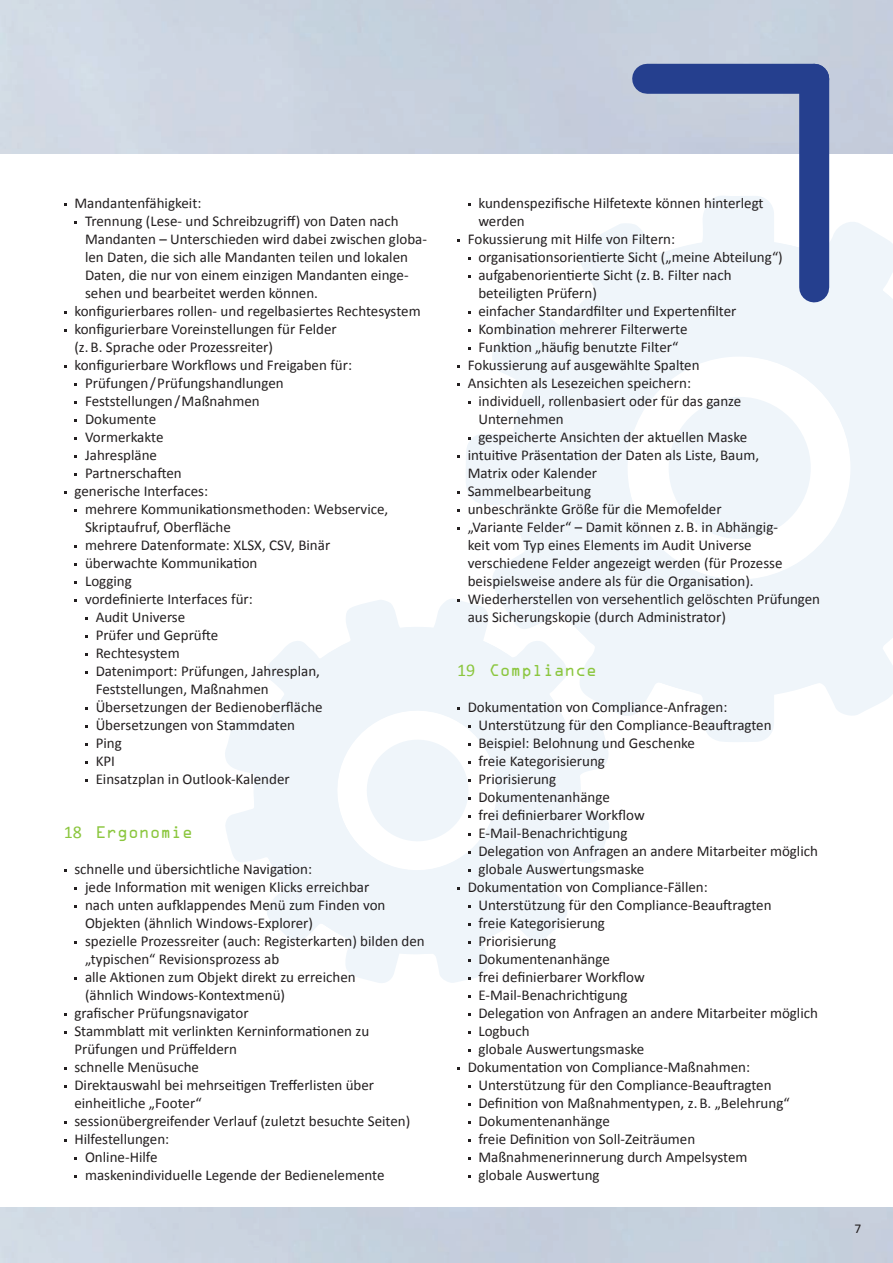
<style>
.page{position:relative;width:893px;height:1263px;background:#fff}
.page>*{position:absolute;margin:0;border:0;box-sizing:border-box;transform-origin:0 0}
.t1{font:15px/18px "Calibri";color:#231f20}
.t2{font:15px "OCRAM";color:#8bc63e}
.t3{font:13.5px "Calibri";color:#231f20}
.s1{font-family:"Calibri";font-size:18px}
</style>
<div class="page">
<svg style="left:466px;top:195px;width:424px;height:547px"></svg>
<svg style="left:510px;top:239px;width:383px;height:457px;fill:#eff5fa"></svg>
<div style="left:669px;top:397px;width:142px;height:142px;background:#eff5fa;border-radius:50%"></div>
<svg style="left:225px;top:597px;width:385px;height:386px"></svg>
<svg style="left:236px;top:609px;width:362px;height:362px;fill:#eff5fa"></svg>
<img style="left:0;top:0;width:893px;height:154px">
<div style="left:647px;top:64px;width:167px;height:30px;background:#253f8e"></div>
<div style="left:799px;top:79px;width:30px;height:208px;background:#253f8e"></div>
<svg style="left:361px;top:734px;width:113px;height:120px"></svg>
<p class="t1" style="left:74px;top:194px;width:128px">Mandantenfähigkeit:</p>
<p class="t1" style="left:85px;top:212px;width:315px">Trennung (Lese- und Schreibzugriff) von Daten nach</p>
<p class="t1" style="left:85px;top:230px;width:343px">Mandanten – Unterschieden wird dabei zwischen globa-</p>
<p class="t1" style="left:85px;top:248px;width:324px">len Daten, die sich alle Mandanten teilen und lokalen</p>
<p class="t1" style="left:85px;top:266px;width:325px">Daten, die nur von einem einzigen Mandanten einge-</p>
<p class="t1" style="left:85px;top:284px;width:234px">sehen und bearbeitet werden können.</p>
<p class="t1" style="left:74px;top:302px;width:348px">konfigurierbares rollen- und regelbasiertes Rechtesystem</p>
<p class="t1" style="left:74px;top:320px;width:264px">konfigurierbare Voreinstellungen für Felder</p>
<p class="t1" style="left:74px;top:338px;width:200px">(z. B. Sprache oder Prozessreiter)</p>
<p class="t1" style="left:74px;top:356px;width:279px">konfigurierbare Workflows und Freigaben für:</p>
<p class="t1" style="left:85px;top:374px;width:200px">Prüfungen/Prüfungshandlungen</p>
<p class="t1" style="left:85px;top:392px;width:176px">Feststellungen/Maßnahmen</p>
<p class="t1" style="left:85px;top:410px;width:73px">Dokumente</p>
<p class="t1" style="left:85px;top:428px;width:80px">Vormerkakte</p>
<p class="t1" style="left:85px;top:446px;width:74px">Jahrespläne</p>
<p class="t1" style="left:85px;top:464px;width:98px">Partnerschaften</p>
<p class="t1" style="left:74px;top:482px;width:135px">generische Interfaces:</p>
<p class="t1" style="left:85px;top:500px;width:305px">mehrere Kommunikationsmethoden: Webservice,</p>
<p class="t1" style="left:85px;top:518px;width:147px">Skriptaufruf, Oberfläche</p>
<p class="t1" style="left:85px;top:536px;width:247px">mehrere Datenformate: XLSX, CSV, Binär</p>
<p class="t1" style="left:85px;top:554px;width:174px">überwachte Kommunikation</p>
<p class="t1" style="left:85px;top:572px;width:48px">Logging</p>
<p class="t1" style="left:85px;top:590px;width:169px">vordefinierte Interfaces für:</p>
<p class="t1" style="left:96px;top:608px;width:91px">Audit Universe</p>
<p class="t1" style="left:96px;top:626px;width:124px">Prüfer und Geprüfte</p>
<p class="t1" style="left:96px;top:644px;width:86px">Rechtesystem</p>
<p class="t1" style="left:96px;top:662px;width:226px">Datenimport: Prüfungen, Jahresplan,</p>
<p class="t1" style="left:96px;top:680px;width:175px">Feststellungen, Maßnahmen</p>
<p class="t1" style="left:96px;top:698px;width:229px">Übersetzungen der Bedienoberfläche</p>
<p class="t1" style="left:96px;top:716px;width:201px">Übersetzungen von Stammdaten</p>
<p class="t1" style="left:96px;top:734px;width:28px">Ping</p>
<p class="t1" style="left:96px;top:752px;width:21px">KPI</p>
<p class="t1" style="left:96px;top:770px;width:196px">Einsatzplan in Outlook-Kalender</p>
<p class="t2" style="left:64px;top:823px;width:131px"><span class="s1">18</span> Ergonomie</p>
<p class="t1" style="left:85px;top:860px;width:302px;text-indent:-11px">schnelle und übersichtliche Navigation:<br>jede Information mit wenigen Klicks erreichbar nach unten aufklappendes Menü zum Finden von</p>
<p class="t1" style="left:64px;top:914px;width:12px">O</p>
<p class="t1" style="left:95px;top:914px;width:220px">bjekten (ähnlich Windows-Explorer)</p>
<p class="t1" style="left:85px;top:932px;width:341px">spezielle Prozessreiter (auch: Registerkarten) bilden den</p>
<p class="t1" style="left:85px;top:950px;width:196px">„typischen“ Revisionsprozess ab</p>
<p class="t1" style="left:85px;top:968px;width:272px">alle Aktionen zum Objekt direkt zu erreichen</p>
<p class="t1" style="left:85px;top:986px;width:202px">(ähnlich Windows-Kontextmenü)</p>
<p class="t1" style="left:74px;top:1004px;width:176px">grafischer Prüfungsnavigator</p>
<p class="t1" style="left:74px;top:1022px;width:296px">Stammblatt mit verlinkten Kerninformationen zu</p>
<p class="t1" style="left:74px;top:1040px;width:164px">Prüfungen und Prüffeldern</p>
<p class="t1" style="left:74px;top:1058px;width:126px">schnelle Menüsuche</p>
<p class="t1" style="left:74px;top:1076px;width:301px">Direktauswahl bei mehrseitigen Trefferlisten über</p>
<p class="t1" style="left:74px;top:1094px;width:129px">einheitliche „Footer“</p>
<p class="t1" style="left:74px;top:1112px;width:337px">sessionübergreifender Verlauf (zuletzt besuchte Seiten)</p>
<p class="t1" style="left:74px;top:1130px;width:96px">Hilfestellungen:</p>
<p class="t1" style="left:85px;top:1148px;width:74px">Online-Hilfe</p>
<p class="t1" style="left:85px;top:1166px;width:301px">maskenindividuelle Legende der Bedienelemente</p>
<p class="t1" style="left:478px;top:194px;width:287px">kundenspezifische Hilfetexte können hinterlegt</p>
<p class="t1" style="left:478px;top:212px;width:48px">werden</p>
<p class="t1" style="left:468px;top:230px;width:209px">Fokussierung mit Hilfe von Filtern:</p>
<p class="t1" style="left:478px;top:248px;width:306px">organisationsorientierte Sicht („meine Abteilung“)</p>
<p class="t1" style="left:478px;top:266px;width:255px">aufgabenorientierte Sicht (z. B. Filter nach</p>
<p class="t1" style="left:478px;top:284px;width:120px">beteiligten Prüfern)</p>
<p class="t1" style="left:478px;top:302px;width:260px">einfacher Standardfilter und Expertenfilter</p>
<p class="t1" style="left:478px;top:320px;width:211px">Kombination mehrerer Filterwerte</p>
<p class="t1" style="left:478px;top:338px;width:202px">Funktion „häufig benutzte Filter“</p>
<p class="t1" style="left:468px;top:356px;width:233px">Fokussierung auf ausgewählte Spalten</p>
<p class="t1" style="left:468px;top:374px;width:225px">Ansichten als Lesezeichen speichern:</p>
<p class="t1" style="left:478px;top:392px;width:264px">individuell, rollenbasiert oder für das ganze</p>
<p class="t1" style="left:478px;top:410px;width:87px">Unternehmen</p>
<p class="t1" style="left:478px;top:428px;width:270px">gespeicherte Ansichten der aktuellen Maske</p>
<p class="t1" style="left:468px;top:446px;width:293px">intuitive Präsentation der Daten als Liste, Baum,</p>
<p class="t1" style="left:468px;top:464px;width:131px">Matrix oder Kalender</p>
<p class="t1" style="left:468px;top:482px;width:125px">Sammelbearbeitung</p>
<p class="t1" style="left:468px;top:500px;width:255px">unbeschränkte Größe für die Memofelder</p>
<p class="t1" style="left:468px;top:518px;width:312px">„Variante Felder“ – Damit können z. B. in Abhängig-</p>
<p class="t1" style="left:468px;top:536px;width:285px">keit vom Typ eines Elements im Audit Universe</p>
<p class="t1" style="left:468px;top:554px;width:316px">verschiedene Felder angezeigt werden (für Prozesse</p>
<p class="t1" style="left:468px;top:572px;width:287px">beispielsweise andere als für die Organisation).</p>
<p class="t1" style="left:468px;top:590px;width:354px">Wiederherstellen von versehentlich gelöschten Prüfungen</p>
<p class="t1" style="left:468px;top:608px;width:260px">aus Sicherungskopie (durch Administrator)</p>
<p class="t2" style="left:457px;top:661px;width:141px"><span class="s1">19</span> Compliance</p>
<p class="t1" style="left:468px;top:698px;width:261px">Dokumentation von Compliance-Anfragen:</p>
<p class="t1" style="left:478px;top:716px;width:295px">Unterstützung für den Compliance-Beauftragten</p>
<p class="t1" style="left:478px;top:734px;width:218px">Beispiel: Belohnung und Geschenke</p>
<p class="t1" style="left:478px;top:752px;width:128px">freie Kategorisierung</p>
<p class="t1" style="left:478px;top:770px;width:79px">Priorisierung</p>
<p class="t1" style="left:478px;top:788px;width:133px">Dokumentenanhänge</p>
<p class="t1" style="left:478px;top:806px;width:168px">frei definierbarer Workflow</p>
<p class="t1" style="left:478px;top:824px;width:151px">E-Mail-Benachrichtigung</p>
<p class="t1" style="left:478px;top:842px;width:341px">Delegation von Anfragen an andere Mitarbeiter möglich</p>
<p class="t1" style="left:478px;top:860px;width:167px">globale Auswertungsmaske</p>
<p class="t1" style="left:468px;top:878px;width:242px">Dokumentation von Compliance-Fällen:</p>
<p class="t1" style="left:478px;top:896px;width:295px">Unterstützung für den Compliance-Beauftragten</p>
<p class="t1" style="left:478px;top:914px;width:128px">freie Kategorisierung</p>
<p class="t1" style="left:478px;top:932px;width:79px">Priorisierung</p>
<p class="t1" style="left:478px;top:950px;width:133px">Dokumentenanhänge</p>
<p class="t1" style="left:478px;top:968px;width:168px">frei definierbarer Workflow</p>
<p class="t1" style="left:478px;top:986px;width:151px">E-Mail-Benachrichtigung</p>
<p class="t1" style="left:478px;top:1004px;width:341px">Delegation von Anfragen an andere Mitarbeiter möglich</p>
<p class="t1" style="left:478px;top:1022px;width:53px">Logbuch</p>
<p class="t1" style="left:478px;top:1040px;width:167px">globale Auswertungsmaske</p>
<p class="t1" style="left:468px;top:1058px;width:284px">Dokumentation von Compliance-Maßnahmen:</p>
<p class="t1" style="left:478px;top:1076px;width:295px">Unterstützung für den Compliance-Beauftragten</p>
<p class="t1" style="left:478px;top:1094px;width:313px">Definition von Maßnahmentypen, z. B. „Belehrung“</p>
<p class="t1" style="left:478px;top:1112px;width:133px">Dokumentenanhänge</p>
<p class="t1" style="left:478px;top:1130px;width:218px">freie Definition von Soll-Zeiträumen</p>
<p class="t1" style="left:478px;top:1148px;width:271px">Maßnahmenerinnerung durch Ampelsystem</p>
<p class="t1" style="left:478px;top:1166px;width:123px">globale Auswertung</p>
<p class="t3" style="left:855px;top:1220px;width:8px">7</p>
</div>
